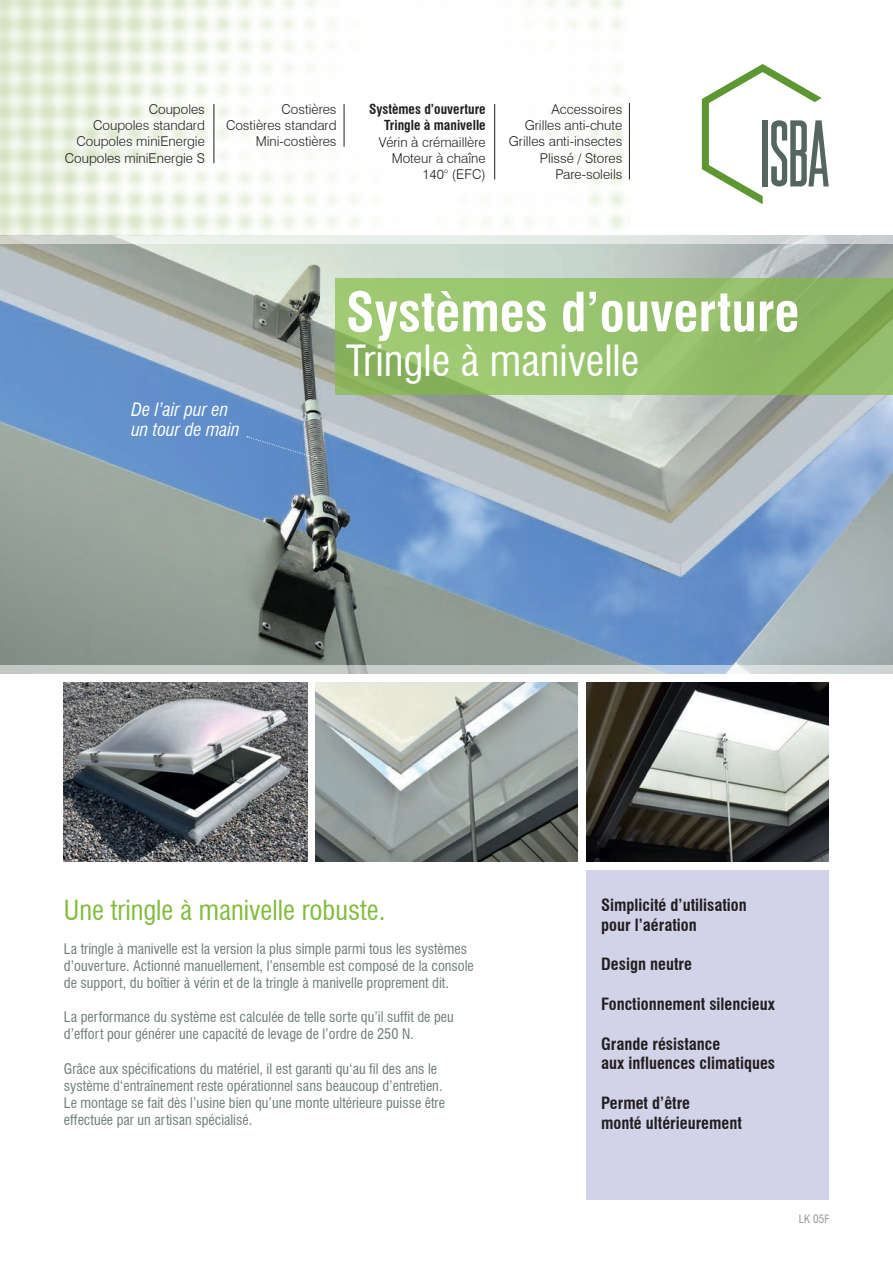
<style>
.page{position:relative;width:893px;height:1263px;background:#fff}
.page>*{position:absolute;margin:0;border:0;box-sizing:border-box;transform-origin:0 0}
.t1{font:700 condensed 52.5px "Swiss 721 BT";color:#fff}
.t2{font:condensed 42px "Swiss 721 BT";color:#fff}
.t3{font:condensed 27px "Swiss 721 BT";color:#80bc3c}
.t4{font:italic condensed 18px/20.2px "Swiss 721 BT";color:#fff}
.t5{font:700 condensed 16.5px/19.8px "Swiss 721 BT";color:#231f20}
.t6{font:condensed 14.25px/17.1px "Swiss 721 BT";color:#6f7c76}
.t7{font:300 13.5px/16.2px "Swiss 721 BT";color:#231f20;text-align:right}
.t8{font:700 condensed 13.5px/16.2px "Swiss 721 BT";color:#231f20;text-align:right}
.t9{font:condensed 11.25px "Swiss 721 BT";color:#939598}
</style>
<div class="page">
<svg style="left:702px;top:64px;width:127px;height:140px"></svg>
<div style="left:586px;top:870px;width:242px;height:329px;background:#d2d2e9"></div>
<img style="left:0;top:244px;width:893px;height:430px">
<img style="left:586px;top:682px;width:242px;height:179px">
<img style="left:316px;top:682px;width:262px;height:179px">
<svg style="left:335px;top:278px;width:558px;height:117px;fill:#98c26d"></svg>
<img style="left:64px;top:682px;width:243px;height:179px">
<svg style="left:0;top:665px;width:893px;height:8px;fill:#c8cecc"></svg>
<svg style="left:0;top:235px;width:893px;height:9px;fill:#e4ebe8"></svg>
<hr style="left:214px;top:104px;width:1px;height:59px;background:#231f20">
<hr style="left:629px;top:103px;width:1px;height:76px;background:#231f20">
<hr style="left:344px;top:104px;width:1px;height:43px;background:#231f20">
<hr style="left:494px;top:104px;width:1px;height:75px;background:#231f20">
<svg style="left:247px;top:436px;width:70px;height:22px"></svg>
<p class="t7" style="left:65px;top:101px;width:142px">Coupoles<br>Coupoles standard<br>Coupoles miniEnergie<br>Coupoles miniEnergie S</p>
<p class="t7" style="left:226px;top:101px;width:112px">Costières<br>Costières standard<br>Mini-costières</p>
<p class="t8" style="left:369px;top:101px;width:118px">Systèmes d’ouverture<br>Tringle à manivelle</p>
<p class="t7" style="left:379px;top:134px;width:109px">Vérin à crémaillère<br>Moteur à chaîne<br>140° (EFC)</p>
<p class="t7" style="left:509px;top:101px;width:115px">Accessoires<br>Grilles anti-chute<br>Grilles anti-insectes<br>Plissé / Stores<br>Pare-soleils</p>
<p class="t4" style="left:131px;top:399px;width:110px">De l’air pur en un tour de main</p>
<h1 class="t1" style="left:346px;top:281px;width:455px">Systèmes d’ouverture</h1>
<h2 class="t2" style="left:346px;top:336px;width:295px">Tringle à manivelle</h2>
<h3 class="t3" style="left:64px;top:894px;width:323px">Une tringle à manivelle robuste.</h3>
<p class="t6" style="left:64px;top:940px;width:411px">La tringle à manivelle est la version la plus simple parmi tous les systèmes d’ouverture. Actionné manuellement, l’ensemble est composé de la console de support, du boîtier à vérin et de la tringle à manivelle proprement dit.</p>
<p class="t6" style="left:64px;top:1008px;width:391px">La performance du système est calculée de telle sorte qu’il suffit de peu d’effort pour générer une capacité de levage de l’ordre de 250 N.</p>
<p class="t6" style="left:64px;top:1060px;width:383px">Grâce aux spécifications du matériel, il est garanti qu‘au fil des ans le système d‘entraînement reste opérationnel sans beaucoup d’entretien.<br>Le montage se fait dès l’usine bien qu’une monte ultérieure puisse être effectuée par un artisan spécialisé.</p>
<p class="t5" style="left:601px;top:895px;width:147px">Simplicité d’utilisation pour l’aération</p>
<p class="t5" style="left:601px;top:954px;width:92px">Design neutre</p>
<p class="t5" style="left:601px;top:994px;width:175px">Fonctionnement silencieux</p>
<p class="t5" style="left:601px;top:1034px;width:175px">Grande résistance<br>aux influences climatiques</p>
<p class="t5" style="left:601px;top:1093px;width:142px">Permet d’être<br>monté ultérieurement</p>
<p class="t9" style="left:799px;top:1212px;width:32px">LK 05F</p>
</div>
